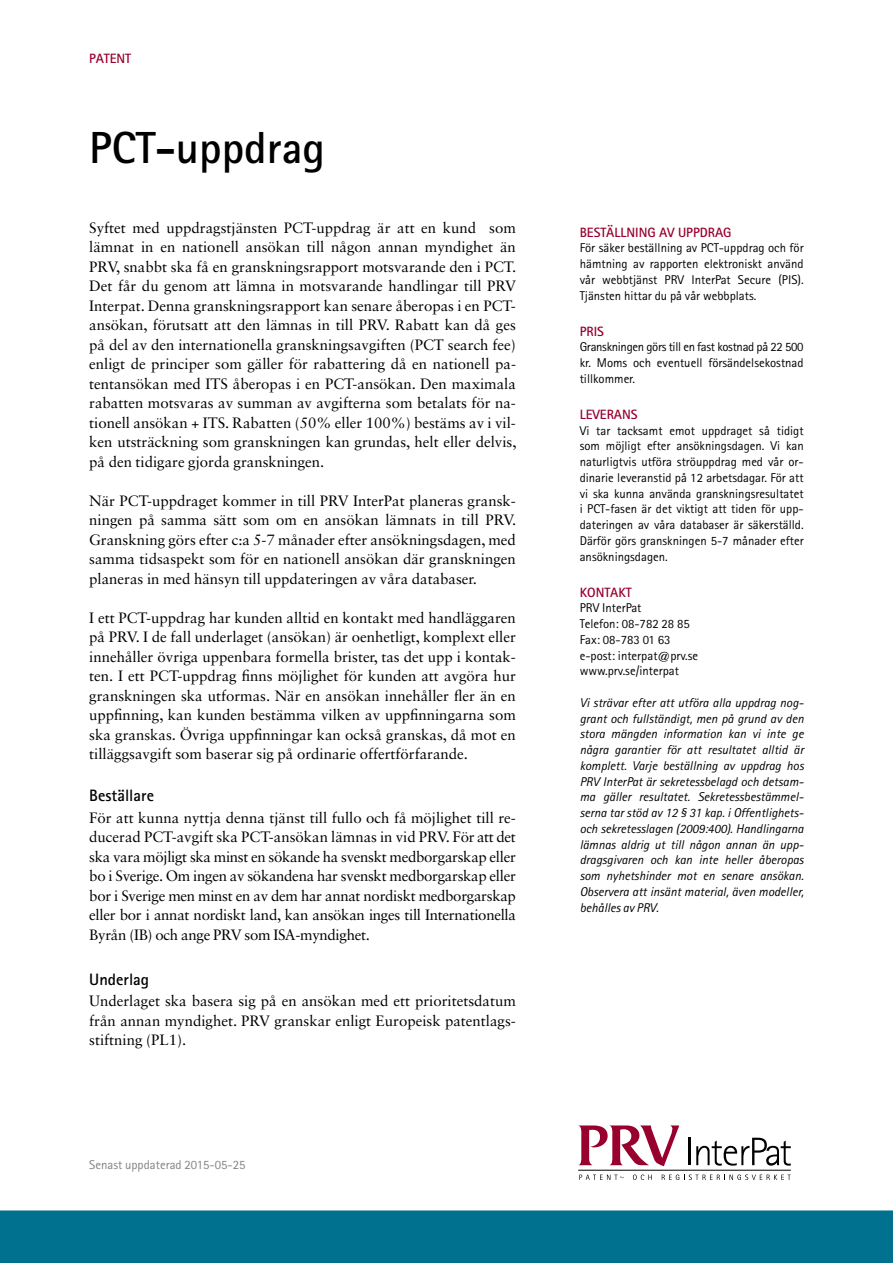
<style>
.page{position:relative;width:893px;height:1263px;background:#fff}
.page>*{position:absolute;margin:0;border:0;box-sizing:border-box;transform-origin:0 0}
.t1{font:700 45px "Rotis Sans Serif Std";color:#000}
.t2{font:700 16.5px "Rotis Sans Serif Std";color:#000}
.t3{font:15px/19.5px "Sabon LT Std";color:#000;text-align:justify}
.t4{font:700 13.5px "Rotis Sans Serif Std";color:#98002e}
.t5{font:12.75px/15.8px "Rotis Sans Serif Std";color:#000;text-align:justify}
.t6{font:italic 12.75px/15.8px "Rotis Sans Serif Std";color:#000;text-align:justify}
.t7{font:12.75px "Rotis Sans Serif Std";color:#808285}
</style>
<div class="page">
<div style="left:0;top:1210px;width:893px;height:53px;background:#00728f"></div>
<hr style="left:688px;top:1138px;width:2px;height:27px;background:#000">
<svg style="left:696px;top:1138px;width:95px;height:27px"></svg>
<svg style="left:579px;top:1125px;width:100px;height:41px"></svg>
<svg style="left:579px;top:1174px;width:44px;height:6px"></svg>
<svg style="left:633px;top:1174px;width:19px;height:6px"></svg>
<svg style="left:662px;top:1174px;width:129px;height:6px"></svg>
<hr style="left:578px;top:1170px;width:213px;height:1px;background:#000">
<p class="t4" style="left:89px;top:50px;width:43px">PATENT</p>
<h1 class="t1" style="left:89px;top:119px;width:237px">PCT-uppdrag</h1>
<p class="t3" style="left:89px;top:217px;width:429px">Syftet med uppdragstjänsten PCT-uppdrag är att en kund som lämnat in en nationell ansökan till någon annan myndighet än PRV, snabbt ska få en granskningsrapport motsvarande den i PCT.<br>Det får du genom att lämna in motsvarande handlingar till PRV Interpat. Denna granskningsrapport kan senare åberopas i en PCT&shy;ansökan, förutsatt att den lämnas in till PRV. Rabatt kan då ges på del av den internationella granskningsavgiften (PCT search fee) enligt de principer som gäller för rabattering då en nationell pa&shy;tentansökan med ITS åberopas i en PCT-ansökan. Den maximala rabatten motsvaras av summan av avgifterna som betalats för na&shy;tionell ansökan + ITS. Rabatten (50% eller 100%) bestäms av i vil&shy;ken utsträckning som granskningen kan grundas, helt eller delvis, på den tidigare gjorda granskningen.</p>
<p class="t3" style="left:89px;top:490px;width:429px">När PCT-uppdraget kommer in till PRV InterPat planeras gransk&shy;ningen på samma sätt som om en ansökan lämnats in till PRV.<br>Granskning görs efter c:a 5-7 månader efter ansökningsdagen, med samma tidsaspekt som för en nationell ansökan där granskningen planeras in med hänsyn till uppdateringen av våra databaser.</p>
<p class="t3" style="left:89px;top:607px;width:428px">I ett PCT-uppdrag har kunden alltid en kontakt med handläggaren på PRV. I de fall underlaget (ansökan) är oenhetligt, komplext eller innehåller övriga uppenbara formella brister, tas det upp i kontak&shy;ten. I ett PCT-uppdrag finns möjlighet för kunden att avgöra hur granskningen ska utformas. När en ansökan innehåller fler än en uppfinning, kan kunden bestämma vilken av uppfinningarna som ska granskas. Övriga uppfinningar kan också granskas, då mot en tilläggsavgift som baserar sig på ordinarie offertförfarande.</p>
<p class="t2" style="left:89px;top:785px;width:66px">Beställare</p>
<p class="t3" style="left:89px;top:808px;width:428px">För att kunna nyttja denna tjänst till fullo och få möjlighet till re&shy;ducerad PCT-avgift ska PCT-ansökan lämnas in vid PRV. För att det ska vara möjligt ska minst en sökande ha svenskt medborgarskap eller bo i Sverige. Om ingen av sökandena har svenskt medborgarskap eller bor i Sverige men minst en av dem har annat nordiskt medborgarskap eller bor i annat nordiskt land, kan ansökan inges till Internationella Byrån (IB) och ange PRV som ISA-myndighet.</p>
<p class="t2" style="left:89px;top:969px;width:61px">Underlag</p>
<p class="t3" style="left:89px;top:991px;width:428px">Underlaget ska basera sig på en ansökan med ett prioritetsdatum från annan myndighet. PRV granskar enligt Europeisk patentlags&shy;stiftning (PL1).</p>
<p class="t7" style="left:89px;top:1157px;width:158px">Senast uppdaterad 2015-05-25</p>
<p class="t4" style="left:580px;top:224px;width:153px">BESTÄLLNING AV UPPDRAG</p>
<p class="t5" style="left:580px;top:240px;width:225px">För säker beställning av PCT-uppdrag och för hämtning av rapporten elektroniskt använd vår webbtjänst PRV InterPat Secure (PIS).<br>Tjänsten hittar du på vår webbplats.</p>
<p class="t4" style="left:580px;top:323px;width:26px">PRIS</p>
<p class="t5" style="left:580px;top:339px;width:225px">Granskningen görs till en fast kostnad på 22 500 kr. Moms och eventuell försändelsekostnad tillkommer.</p>
<p class="t4" style="left:580px;top:406px;width:59px">LEVERANS</p>
<p class="t5" style="left:580px;top:422px;width:225px">Vi tar tacksamt emot uppdraget så tidigt som möjligt efter ansökningsdagen. Vi kan naturligtvis utföra ströuppdrag med vår or&shy;dinarie leveranstid på 12 arbetsdagar. För att vi ska kunna använda granskningsresultatet i PCT-fasen är det viktigt att tiden för upp&shy;dateringen av våra databaser är säkerställd.<br>Därför görs granskningen 5-7 månader efter ansökningsdagen.</p>
<p class="t4" style="left:580px;top:584px;width:54px">KONTAKT</p>
<p class="t5" style="left:580px;top:600px;width:120px;text-align:left">PRV InterPat<br>Telefon: 08-782 28 85<br>Fax: 08-783 01 63 e-post: interpat@prv.se www.prv.se/interpat</p>
<p class="t6" style="left:580px;top:695px;width:226px">Vi strävar efter att utföra alla uppdrag nog&shy;grant och fullständigt, men på grund av den stora mängden information kan vi inte ge några garantier för att resultatet alltid är komplett. Varje beställning av uppdrag hos PRV InterPat är sekretessbelagd och detsam&shy;ma gäller resultatet. Sekretessbestämmel&shy;serna tar stöd av 12 § 31 kap. i Offentlighets&shy;och sekretesslagen (2009:400). Handlingarna lämnas aldrig ut till någon annan än upp&shy;dragsgivaren och kan inte heller åberopas som nyhetshinder mot en senare ansökan.<br>Observera att insänt material, även modeller, behålles av PRV.</p>
</div>
